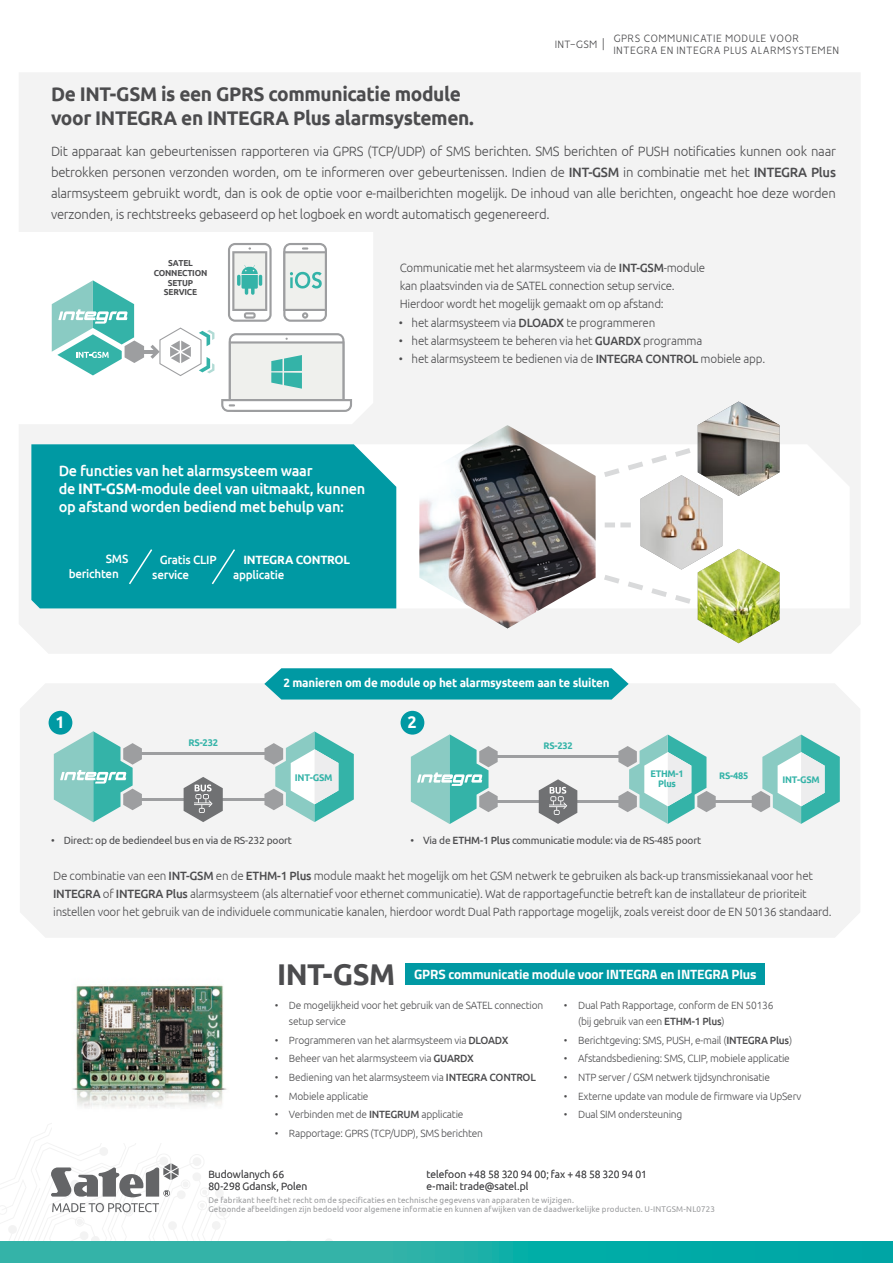
<style>
.page{position:relative;width:893px;height:1263px;background:#fff}
.page>*{position:absolute;margin:0;border:0;box-sizing:border-box;transform-origin:0 0}
.t1{font:700 30px "Ubuntu";letter-spacing:-.02em;color:#4c4c4e}
.t2{font:700 19.8px/23.7px "Ubuntu";letter-spacing:-.02em;color:#4c4c4e}
.t3{font:700 16.8px "Ubuntu";color:#fff}
.t4{font:500 15px/18px "Ubuntu";letter-spacing:-.02em;color:#fff}
.t5{font:300 13.5px/21px "Ubuntu";letter-spacing:-.02em;color:#4c4c4e;text-align:justify}
.t6{font:700 13.5px "Cairo";letter-spacing:-.01em;color:#fff}
.t7{font:300 12px/18px "Ubuntu";letter-spacing:-.02em;color:#4c4c4e}
.t8{font:300 12px/12px "Vision";letter-spacing:.015em;color:#4c4c4e}
.t9{font:700 12px "Ubuntu";letter-spacing:-.02em;color:#fff}
.t10{font:500 12px/15px "Ubuntu";letter-spacing:-.02em;color:#fff}
.t11{font:300 10.5px/16.5px "Ubuntu";letter-spacing:-.02em;color:#4c4c4e}
.t12{font:10.5px "Ubuntu";letter-spacing:-.02em;color:#4c4c4e}
.t13{font:300 10.5px/12.6px "Ubuntu";letter-spacing:.005em;color:#4c4c4e}
.t14{font:700 9.75px "Ubuntu";letter-spacing:-.025em;color:#34b3a8;scale:.96 1}
.t15{font:700 9.6px "Ubuntu";letter-spacing:-.025em;color:#34b3a8;scale:.96 1}
.t16{font:700 8.7px/9.8px "Ubuntu";letter-spacing:-.025em;color:#4c4c4e;text-align:center;scale:.96 1}
.t17{font:8.25px/9px "Ubuntu";letter-spacing:.015em;color:#9a9b9d}
.s1{font-weight:500}
.s2{font-weight:700}
</style>
<div class="page">
<svg style="left:384px;top:1242px;width:509px;height:21px;background:#09aba6"></svg>
<div style="left:19px;top:73px;width:841px;height:580px;background:#f3f3f3"></div>
<svg style="left:396px;top:444px;width:454px;height:164px"></svg>
<svg style="left:599px;top:401px;width:180px;height:242px"></svg>
<div style="left:31px;top:444px;width:365px;height:164px;background:#0099a3"></div>
<div style="left:20px;top:684px;width:840px;height:253px;background:#f3f3f3"></div>
<img style="left:419px;top:425px;width:177px;height:203px">
<svg style="left:0;top:1123px;width:384px;height:140px"></svg>
<svg style="left:54px;top:731px;width:88px;height:91px"></svg>
<svg style="left:264px;top:731px;width:90px;height:91px"></svg>
<hr style="left:137px;top:752px;width:132px;height:3px;background:#9d9ea0">
<hr style="left:137px;top:798px;width:132px;height:3px;background:#9d9ea0">
<svg style="left:184px;top:777px;width:39px;height:45px"></svg>
<svg style="left:411px;top:734px;width:87px;height:90px"></svg>
<svg style="left:752px;top:734px;width:88px;height:90px"></svg>
<svg style="left:618px;top:734px;width:98px;height:90px"></svg>
<hr style="left:493px;top:800px;width:130px;height:3px;background:#9d9ea0">
<svg style="left:539px;top:779px;width:38px;height:45px"></svg>
<hr style="left:493px;top:755px;width:130px;height:3px;background:#9d9ea0">
<hr style="left:699px;top:800px;width:63px;height:3px;background:#9d9ea0">
<svg style="left:264px;top:668px;width:365px;height:31px;background:#0e9ea7"></svg>
<div style="left:49px;top:711px;width:23px;height:24px;background:#0099a3;border-radius:50%"></div>
<div style="left:401px;top:711px;width:23px;height:24px;background:#0099a3;border-radius:50%"></div>
<div style="left:406px;top:963px;width:359px;height:22px;background:#0099a3"></div>
<img style="left:52px;top:985px;width:195px;height:158px">
<svg style="left:19px;top:232px;width:354px;height:192px"></svg>
<svg style="left:127px;top:547px;width:27px;height:39px"></svg>
<svg style="left:210px;top:547px;width:27px;height:39px"></svg>
<svg style="left:228px;top:243px;width:44px;height:79px"></svg>
<svg style="left:283px;top:243px;width:44px;height:79px;background:#d4dddb"></svg>
<svg style="left:221px;top:333px;width:131px;height:79px"></svg>
<svg style="left:49px;top:280px;width:165px;height:99px"></svg>
<p class="t8" style="left:555px;top:39px;width:51px">INT-GSM |</p>
<p class="t8" style="left:613px;top:33px;width:227px">GPRS COMMUNICATIE MODULE VOOR<br>INTEGRA EN INTEGRA PLUS ALARMSYSTEMEN</p>
<h2 class="t2" style="left:51px;top:82px;width:424px">De INT-GSM is een GPRS communicatie module voor INTEGRA en INTEGRA Plus alarmsystemen.</h2>
<p class="t5" style="left:51px;top:140px;width:786px">Dit apparaat kan gebeurtenissen rapporteren via GPRS (TCP/UDP) of SMS berichten. SMS berichten of PUSH notificaties kunnen ook naar betrokken personen verzonden worden, om te informeren over gebeurtenissen. Indien de <span class="s1">INT-GSM</span> in combinatie met het <span class="s1">INTEGRA Plus </span>alarmsysteem gebruikt wordt, dan is ook de optie voor e-mailberichten mogelijk. De inhoud van alle berichten, ongeacht hoe deze worden verzonden, is rechtstreeks gebaseerd op het logboek en wordt automatisch gegenereerd.</p>
<p class="t16" style="left:154px;top:258px;width:57px">SATEL<br>CONNECTION<br>SETUP<br>SERVICE</p>
<p class="t7" style="left:400px;top:259px;width:307px">Communicatie met het alarmsysteem via de <span class="s1">INT-GSM</span>-module kan plaatsvinden via de SATEL connection setup service.<br>Hierdoor wordt het mogelijk gemaakt om op afstand:</p>
<p class="t7" style="left:399px;top:313px;width:258px">• het alarmsysteem via <span class="s1">DLOADX</span> te programmeren</p>
<p class="t7" style="left:399px;top:331px;width:305px">• het alarmsysteem te beheren via het <span class="s1">GUARDX</span> programma</p>
<p class="t7" style="left:399px;top:349px;width:368px">• het alarmsysteem te bedienen via de <span class="s1">INTEGRA CONTROL</span> mobiele app.</p>
<p class="t4" style="left:59px;top:462px;width:308px">De functies van het alarmsysteem waar<br>de <span class="s2">INT-GSM</span>-module deel van uitmaakt, kunnen op afstand worden bediend met behulp van:</p>
<p class="t10" style="left:69px;top:551px;width:61px;text-indent:37px">SMS berichten</p>
<p class="t10" style="left:152px;top:552px;width:66px;text-indent:7px">Gratis CLIP service</p>
<p class="t9" style="left:243px;top:553px;width:108px">INTEGRA CONTROL</p>
<p class="t10" style="left:233px;top:567px;width:53px">applicatie</p>
<p class="t9" style="left:283px;top:675px;width:328px">2 manieren om de module op het alarmsysteem aan te sluiten</p>
<h3 class="t3" style="left:55px;top:712px;width:11px">1</h3>
<h3 class="t3" style="left:407px;top:712px;width:11px">2</h3>
<p class="t14" style="left:189px;top:737px;width:32px">RS-232</p>
<p class="t14" style="left:295px;top:771px;width:41px">INT-GSM</p>
<p class="t15" style="left:544px;top:740px;width:32px">RS-232</p>
<p class="t15" style="left:650px;top:768px;width:36px">ETHM-1</p>
<p class="t15" style="left:719px;top:770px;width:32px">RS-485</p>
<p class="t15" style="left:658px;top:778px;width:20px">Plus</p>
<p class="t12" style="left:51px;top:834px;width:242px">• Direct: op de bediendeel bus en via de RS-232 poort</p>
<p class="t12" style="left:410px;top:834px;width:292px">• Via de <span class="s1">ETHM-1 Plus</span> communicatie module: via de RS-485 poort</p>
<p class="t15" style="left:782px;top:774px;width:40px">INT-GSM</p>
<p class="t7" style="left:53px;top:866px;width:780px">De combinatie van een <span class="s1">INT-GSM</span> en de <span class="s1">ETHM-1 Plus</span> module maakt het mogelijk om het GSM netwerk te gebruiken als back-up transmissiekanaal voor het<br><span class="s1">INTEGRA</span> of <span class="s1">INTEGRA Plus</span> alarmsysteem (als alternatief voor ethernet communicatie). Wat de rapportagefunctie betreft kan de installateur de prioriteit instellen voor het gebruik van de individuele communicatie kanalen, hierdoor wordt Dual Path rapportage mogelijk, zoals vereist door de EN 50136 standaard.</p>
<h1 class="t1" style="left:277px;top:956px;width:119px">INT-GSM</h1>
<p class="t6" style="left:414px;top:964px;width:344px">GPRS communicatie module voor INTEGRA en INTEGRA Plus</p>
<p class="t11" style="left:289px;top:996px;width:256px;text-indent:-14px">• De mogelijkheid voor het gebruik van de SATEL connection setup service</p>
<p class="t11" style="left:275px;top:1031px;width:235px">• Programmeren van het alarmsysteem via <span class="s1">DLOADX</span></p>
<p class="t11" style="left:275px;top:1050px;width:201px">• Beheer van het alarmsysteem via <span class="s1">GUARDX</span></p>
<p class="t11" style="left:275px;top:1069px;width:263px">• Bediening van het alarmsysteem via <span class="s1">INTEGRA CONTROL</span></p>
<p class="t11" style="left:275px;top:1087px;width:95px">• Mobiele applicatie</p>
<p class="t11" style="left:275px;top:1106px;width:190px">• Verbinden met de <span class="s1">INTEGRUM</span> applicatie</p>
<p class="t11" style="left:275px;top:1124px;width:210px">• Rapportage: GPRS (TCP/UDP), SMS berichten</p>
<p class="t11" style="left:578px;top:996px;width:197px;text-indent:-14px">• Dual Path Rapportage, conform de EN 50136 (bij gebruik van een <span class="s1">ETHM-1 Plus</span>)</p>
<p class="t11" style="left:564px;top:1031px;width:230px">• Berichtgeving: SMS, PUSH, e-mail (<span class="s1">INTEGRA Plus</span>)</p>
<p class="t11" style="left:564px;top:1050px;width:227px">• Afstandsbediening: SMS, CLIP, mobiele applicatie</p>
<p class="t11" style="left:564px;top:1069px;width:208px">• NTP server / GSM netwerk tijdsynchronisatie</p>
<p class="t11" style="left:564px;top:1087px;width:239px">• Externe update van module de firmware via UpServ</p>
<p class="t11" style="left:564px;top:1106px;width:120px">• Dual SIM ondersteuning</p>
<p class="t13" style="left:208px;top:1167px;width:100px">Budowlanych 66<br>80-298 Gdansk, Polen</p>
<p class="t13" style="left:426px;top:1167px;width:222px">telefoon +48 58 320 94 00; fax + 48 58 320 94 01 e-mail: trade@satel.pl</p>
<p class="t17" style="left:208px;top:1195px;width:508px">De fabrikant heeft het recht om de specificaties en technische gegevens van apparaten te wijzigen.<br>Getoonde afbeeldingen zijn bedoeld voor algemene informatie en kunnen afwijken van de daadwerkelijke producten. U-INTGSM-NL0723</p>
</div>
